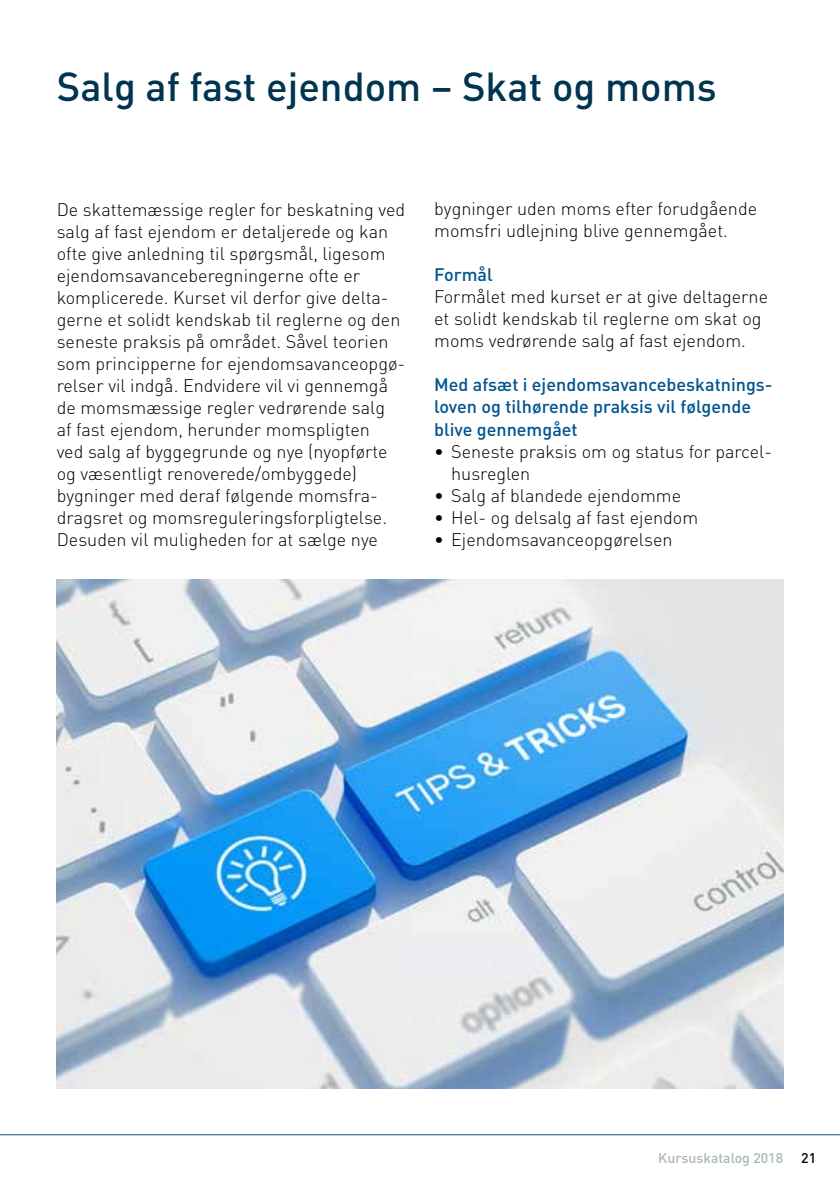
<style>
.page{position:relative;width:840px;height:1191px;background:#fff}
.page>*{position:absolute;margin:0;border:0;box-sizing:border-box;transform-origin:0 0}
.t1{font:500 40px "DIN";color:#003550}
.t2{font:300 18px/22px "DIN";color:#000}
.t3{font:500 18px/22px "DIN";color:#00548f}
.t4{font:500 14px "DIN";color:#abb7bd}
.t5{font:500 14px "DIN";color:#000}
</style>
<div class="page">
<img style="left:57px;top:579px;width:725px;height:510px">
<hr style="left:0;top:1134px;width:839px;height:1px;background:#00548f">
<h1 class="t1" style="left:57px;top:61px;width:661px">Salg af fast ejendom – Skat og moms</h1>
<p class="t2" style="left:57px;top:198px;width:350px">De skattemæssige regler for beskatning ved salg af fast ejendom er detaljerede og kan ofte give anledning til spørgsmål, ligesom ejendomsavanceberegningerne ofte er komplicerede. Kurset vil derfor give delta&shy;gerne et solidt kendskab til reglerne og den seneste praksis på området. Såvel teorien som principperne for ejendomsavanceopgø&shy;relser vil indgå. Endvidere vil vi gennemgå de momsmæssige regler vedrørende salg<br>af fast ejendom, herunder momspligten<br>ved salg af byggegrunde og nye (nyopførte og væsentligt renoverede/ombyggede) bygninger med deraf følgende momsfra&shy;dragsret og momsreguleringsforpligtelse.<br>Desuden vil muligheden for at sælge nye</p>
<p class="t2" style="left:434px;top:198px;width:324px">bygninger uden moms efter forudgående momsfri udlejning blive gennemgået.</p>
<p class="t3" style="left:434px;top:263px;width:60px">Formål</p>
<p class="t2" style="left:434px;top:286px;width:335px">Formålet med kurset er at give deltagerne et solidt kendskab til reglerne om skat og moms vedrørende salg af fast ejendom.</p>
<p class="t3" style="left:434px;top:373px;width:340px">Med afsæt i ejendomsavancebeskatnings&shy;loven og tilhørende praksis vil følgende blive gennemgået</p>
<p class="t2" style="left:451px;top:440px;width:322px;text-indent:-17px">• Seneste praksis om og status for parcel&shy;husreglen</p>
<p class="t2" style="left:434px;top:484px;width:248px">• Salg af blandede ejendomme</p>
<p class="t2" style="left:434px;top:506px;width:265px">• Hel- og delsalg af fast ejendom</p>
<p class="t2" style="left:434px;top:528px;width:240px">• Ejendomsavanceopgørelsen</p>
<p class="t4" style="left:658px;top:1148px;width:126px">Kursuskatalog 2018</p>
<p class="t5" style="left:800px;top:1148px;width:16px">21</p>
</div>
